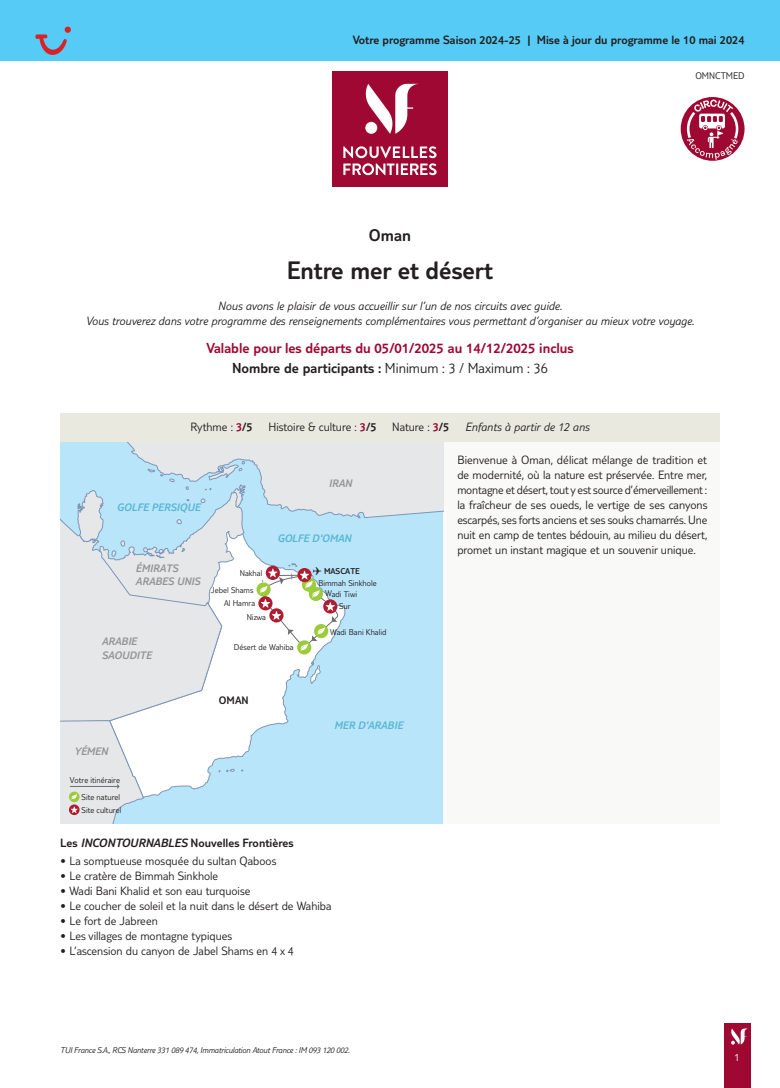
<style>
.page{position:relative;width:780px;height:1088px;background:#fff}
.page>*{position:absolute;margin:0;border:0;box-sizing:border-box;transform-origin:0 0}
.t1{font:300 26.25px "TUI Type";color:#231f20}
.t2{font:300 17.5px "TUI Type";color:#231f20}
.t3{font:300 15px/19.8px "TUI Type";color:#9e0832;text-align:center}
.t4{font:300 12.5px/15px "TUI Type";color:#231f20;text-align:justify}
.t5{font:italic 300 12.5px/15px "TUI Type";color:#231f20;text-align:center}
.t6{font:300 12.5px "TUI Type";color:#231f20}
.t7{font:italic 300 11.25px/13.5px "TUI Type";color:#929595}
.t8{font:italic 300 11.25px "TUI Type";color:#59b6d5}
.t9{font:300 11.25px "TUI Type";color:#231f20}
.t10{font:300 11.25px "TUI Type";color:#fff}
.t11{font:300 10px "TUI Type";color:#231f20}
.t12{font:300 8.75px/16.5px "TUI Type";color:#231f20}
.t13{font:italic 300 8.75px "TUI Type";letter-spacing:-.02em;color:#231f20}
.t14{font:300 8.75px "TUI Type";color:#231f20}
.s1{color:#231f20}
.s2{color:#9e0832}
.s3{font-style:inherit}
.s4{font-style:normal}
.s5{font-style:normal;color:#9e0832}
.s6{font-style:italic}
</style>
<div class="page">
<div style="left:724px;top:1023px;width:26px;height:65px;background:#9e0832"></div>
<svg style="left:731px;top:1028px;width:17px;height:16px"></svg>
<div style="left:60px;top:441px;width:659px;height:383px;background:#f9f9f7"></div>
<div style="left:0;top:0;width:780px;height:60px;background:#56cbf5"></div>
<div style="left:332px;top:72px;width:115px;height:115px;background:#9e0832"></div>
<svg style="left:343px;top:146px;width:93px;height:29px"></svg>
<svg style="left:365px;top:84px;width:52px;height:50px"></svg>
<div style="left:60px;top:441px;width:383px;height:383px;background:#b9e5fa"></div>
<svg style="left:144px;top:651px;width:177px;height:147px"></svg>
<svg style="left:226px;top:769px;width:8px;height:3px"></svg>
<svg style="left:310px;top:665px;width:10px;height:19px"></svg>
<svg style="left:60px;top:518px;width:162px;height:207px;background:#e9eaec"></svg>
<div style="left:297px;top:640px;width:14px;height:14px;background:#9ccb3b;border-radius:50%"></div>
<svg style="left:77px;top:441px;width:366px;height:210px"></svg>
<svg style="left:60px;top:720px;width:84px;height:104px;background:#e2e6e8"></svg>
<div style="left:60px;top:413px;width:659px;height:28px;background:#e9e9e0"></div>
<svg style="left:35px;top:27px;width:36px;height:28px"></svg>
<div style="left:680px;top:97px;width:64px;height:64px;background:#9e0832;border-radius:50%"></div>
<svg style="left:685px;top:100px;width:54px;height:60px"></svg>
<p class="t6" style="left:353px;top:33px;width:393px">Votre programme Saison 2024-25 | Mise à jour du programme le 10 mai 2024</p>
<p class="t11" style="left:695px;top:70px;width:51px">OMNCTMED</p>
<h2 class="t2" style="left:369px;top:225px;width:44px">Oman</h2>
<h1 class="t1" style="left:287px;top:255px;width:208px">Entre mer et désert</h1>
<p class="t5" style="left:86px;top:298px;width:610px">Nous avons le plaisir de vous accueillir sur l’un de nos circuits avec guide.<br>Vous trouverez dans votre programme des renseignements complémentaires vous permettant d’organiser au mieux votre voyage.</p>
<p class="t3" style="left:206px;top:338px;width:368px">Valable pour les départs du 05/01/2025 au 14/12/2025 inclus<br><span class="s1">Nombre de participants :</span> <span class="s1">Minimum : 3 / Maximum : 36</span></p>
<p class="t4" style="left:190px;top:419px;width:64px">Rythme : <span class="s2">3</span><span class="s3">/5</span></p>
<p class="t4" style="left:268px;top:419px;width:110px">Histoire &amp; culture : <span class="s2">3</span><span class="s3">/5</span></p>
<p class="t5" style="left:392px;top:419px;width:199px"><span class="s4">Nature :</span> <span class="s5">3</span><span class="s4">/5</span> Enfants à partir de 12 ans</p>
<p class="t8" style="left:117px;top:501px;width:85px">GOLFE PERSIQUE</p>
<p class="t7" style="left:136px;top:561px;width:66px">ÉMIRATS<br>ARABES UNIS</p>
<p class="t7" style="left:102px;top:634px;width:51px">ARABIE<br>SAOUDITE</p>
<p class="t7" style="left:329px;top:477px;width:25px">IRAN</p>
<p class="t12" style="left:211px;top:565px;width:53px;text-indent:29px">Nakhal<br>Jebel Shams</p>
<p class="t12" style="left:247px;top:608px;width:21px">Nizwa</p>
<p class="t12" style="left:224px;top:594px;width:33px">Al Hamra</p>
<p class="t8" style="left:277px;top:532px;width:75px">GOLFE D'OMAN</p>
<p class="t14" style="left:313px;top:566px;width:48px">✈ MASCATE</p>
<p class="t12" style="left:318px;top:575px;width:60px">Bimmah Sinkhole</p>
<p class="t12" style="left:325px;top:585px;width:34px;rotate:1deg">Wadi Tiwi</p>
<p class="t12" style="left:339px;top:598px;width:13px">Sur</p>
<p class="t12" style="left:330px;top:623px;width:58px">Wadi Bani Khalid</p>
<p class="t12" style="left:234px;top:639px;width:61px">Désert de Wahiba</p>
<p class="t7" style="left:74px;top:744px;width:35px">YÉMEN</p>
<p class="t12" style="left:70px;top:771px;width:52px;text-align:right">Votre itinéraire<br>Site naturel</p>
<p class="t12" style="left:82px;top:801px;width:41px">Site culturel</p>
<p class="t9" style="left:219px;top:693px;width:31px">OMAN</p>
<p class="t8" style="left:334px;top:719px;width:70px">MER D'ARABIE</p>
<p class="t6" style="left:60px;top:835px;width:235px">Les <span class="s6">INCONTOURNABLES</span> Nouvelles Frontières</p>
<p class="t4" style="left:60px;top:853px;width:218px">• La somptueuse mosquée du sultan Qaboos</p>
<p class="t4" style="left:60px;top:868px;width:159px">• Le cratère de Bimmah Sinkhole</p>
<p class="t4" style="left:60px;top:883px;width:192px">• Wadi Bani Khalid et son eau turquoise</p>
<p class="t4" style="left:60px;top:898px;width:273px">• Le coucher de soleil et la nuit dans le désert de Wahiba</p>
<p class="t4" style="left:60px;top:913px;width:99px">• Le fort de Jabreen</p>
<p class="t4" style="left:60px;top:928px;width:173px">• Les villages de montagne typiques</p>
<p class="t4" style="left:60px;top:943px;width:235px">• L’ascension du canyon de Jabel Shams en 4 x 4</p>
<p class="t13" style="left:60px;top:1045px;width:291px">TUI France S.A., RCS Nanterre 331 089 474, Immatriculation Atout France : IM 093 120 002.</p>
<p class="t4" style="left:457px;top:452px;width:251px">Bienvenue à Oman, délicat mélange de tradition et de modernité, où la nature est préservée. Entre mer, montagne et désert, tout y est source d’émerveillement : la fraîcheur de ses oueds, le vertige de ses canyons escarpés, ses forts anciens et ses souks chamarrés. Une nuit en camp de tentes bédouin, au milieu du désert, promet un instant magique et un souvenir unique.</p>
<p class="t10" style="left:734px;top:1050px;width:7px">1</p>
</div>
